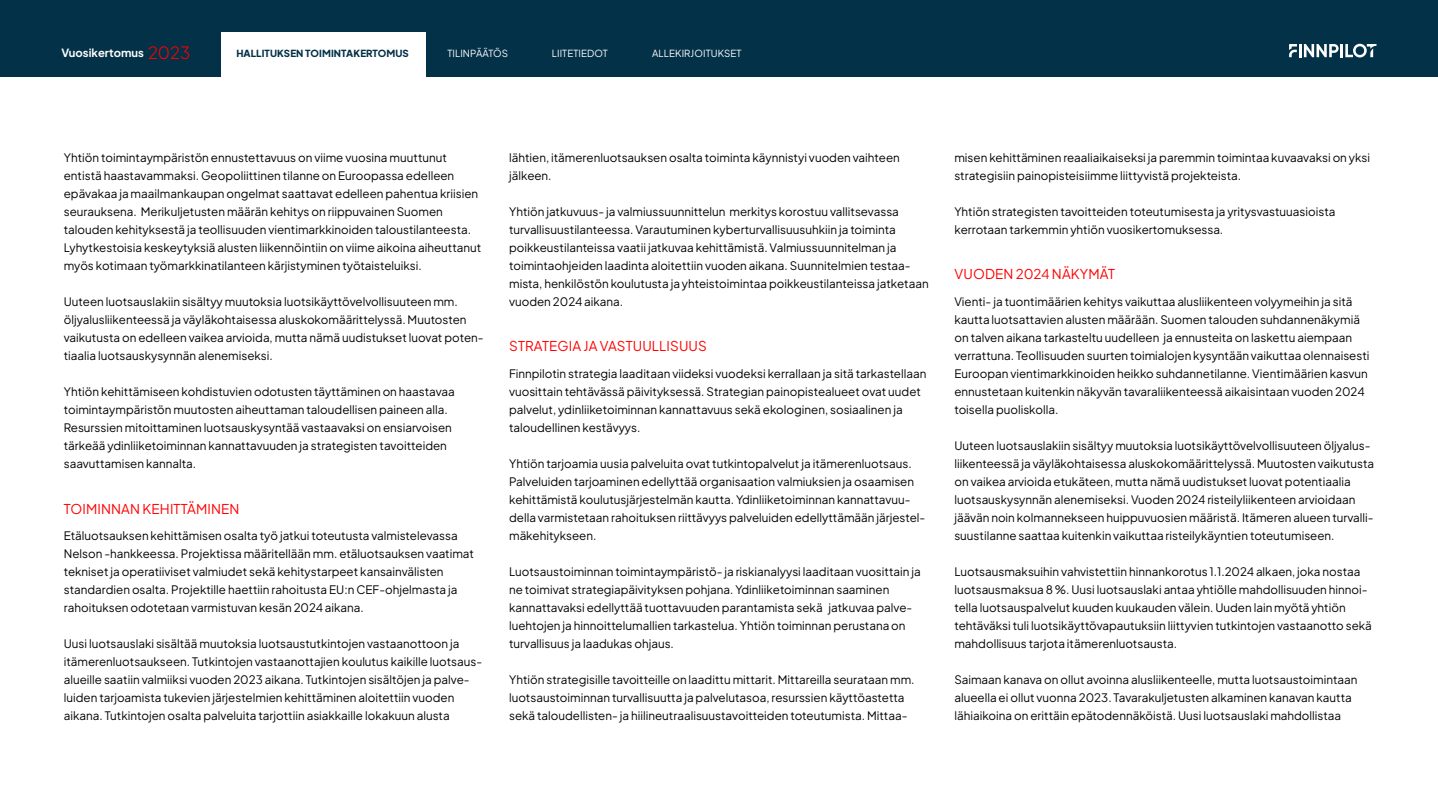
<style>
.page{position:relative;width:1438px;height:808px;background:#fff}
.page>*{position:absolute;margin:0;border:0;box-sizing:border-box;transform-origin:0 0}
.H3_tp_orange{font:13.5px "Plus Jakarta Sans";letter-spacing:.01em;color:#f00}
.base{font:11.7px/18px "Plus Jakarta Sans";color:#000}
.t1{font:700 11.25px "Plus Jakarta Sans";color:#fff}
.t2{font:9.75px "Plus Jakarta Sans";letter-spacing:.01em;color:#fff}
.t3{font:800 9.75px "Plus Jakarta Sans";letter-spacing:.01em;color:#033148}
.s1{font-weight:400;font-size:16.8px;color:#f00}
</style>
<div class="page">
<div style="left:0;top:0;width:1437px;height:76px;background:#033148"></div>
<svg style="left:1289px;top:44px;width:87px;height:13px"></svg>
<div style="left:221px;top:32px;width:204px;height:49px;background:#fff"></div>
<p class="t1" style="left:61px;top:44px;width:130px">Vuosikertomus <span class="s1">2023</span></p>
<p class="t3" style="left:236px;top:45px;width:174px">HALLITUKSEN TOIMINTAKERTOMUS</p>
<p class="t2" style="left:447px;top:45px;width:62px">TILINPÄÄTÖS</p>
<p class="t2" style="left:552px;top:45px;width:58px">LIITETIEDOT</p>
<p class="t2" style="left:652px;top:45px;width:91px">ALLEKIRJOITUKSET</p>
<p class="base" style="left:64px;top:147px;width:419px">Yhtiön toimintaympäristön ennustettavuus on viime vuosina muuttunut entistä haastavammaksi. Geopoliittinen tilanne on Euroopassa edelleen epävakaa ja maailmankaupan ongelmat saattavat edelleen pahentua kriisien seurauksena. Merikuljetusten määrän kehitys on riippuvainen Suomen talouden kehityksestä ja teollisuuden vientimarkkinoiden taloustilanteesta.<br>Lyhytkestoisia keskeytyksiä alusten liikennöintiin on viime aikoina aiheuttanut myös kotimaan työmarkkinatilanteen kärjistyminen työtaisteluiksi.</p>
<p class="base" style="left:64px;top:291px;width:421px">Uuteen luotsauslakiin sisältyy muutoksia luotsikäyttövelvollisuuteen mm. öljyalusliikenteessä ja väyläkohtaisessa aluskokomäärittelyssä. Muutosten vaikutusta on edelleen vaikea arvioida, mutta nämä uudistukset luovat poten&shy;tiaalia luotsauskysynnän alenemiseksi.</p>
<p class="base" style="left:64px;top:381px;width:392px">Yhtiön kehittämiseen kohdistuvien odotusten täyttäminen on haastavaa toimintaympäristön muutosten aiheuttaman taloudellisen paineen alla.<br>Resurssien mitoittaminen luotsauskysyntää vastaavaksi on ensiarvoisen tärkeää ydinliiketoiminnan kannattavuuden ja strategisten tavoitteiden saavuttamisen kannalta.</p>
<p class="H3_tp_orange" style="left:64px;top:498px;width:177px">TOIMINNAN KEHITTÄMINEN</p>
<p class="base" style="left:64px;top:525px;width:411px">Etäluotsauksen kehittämisen osalta työ jatkui toteutusta valmistelevassa Nelson -hankkeessa. Projektissa määritellään mm. etäluotsauksen vaatimat tekniset ja operatiiviset valmiudet sekä kehitystarpeet kansainvälisten standardien osalta. Projektille haettiin rahoitusta EU:n CEF-ohjelmasta ja rahoituksen odotetaan varmistuvan kesän 2024 aikana.</p>
<p class="base" style="left:64px;top:633px;width:420px">Uusi luotsauslaki sisältää muutoksia luotsaustutkintojen vastaanottoon ja itämerenluotsaukseen. Tutkintojen vastaanottajien koulutus kaikille luotsaus&shy;alueille saatiin valmiiksi vuoden 2023 aikana. Tutkintojen sisältöjen ja palve&shy;luiden tarjoamista tukevien järjestelmien kehittäminen aloitettiin vuoden aikana. Tutkintojen osalta palveluita tarjottiin asiakkaille lokakuun alusta</p>
<p class="base" style="left:509px;top:147px;width:392px">lähtien, itämerenluotsauksen osalta toiminta käynnistyi vuoden vaihteen jälkeen.</p>
<p class="base" style="left:509px;top:201px;width:421px">Yhtiön jatkuvuus- ja valmiussuunnittelun merkitys korostuu vallitsevassa turvallisuustilanteessa. Varautuminen kyberturvallisuusuhkiin ja toiminta poikkeustilanteissa vaatii jatkuvaa kehittämistä. Valmiussuunnitelman ja toimintaohjeiden laadinta aloitettiin vuoden aikana. Suunnitelmien testaa&shy;mista, henkilöstön koulutusta ja yhteistoimintaa poikkeustilanteissa jatketaan vuoden 2024 aikana.</p>
<p class="H3_tp_orange" style="left:509px;top:335px;width:199px">STRATEGIA JA VASTUULLISUUS</p>
<p class="base" style="left:509px;top:363px;width:419px">Finnpilotin strategia laaditaan viideksi vuodeksi kerrallaan ja sitä tarkastellaan vuosittain tehtävässä päivityksessä. Strategian painopistealueet ovat uudet palvelut, ydinliiketoiminnan kannattavuus sekä ekologinen, sosiaalinen ja taloudellinen kestävyys.</p>
<p class="base" style="left:509px;top:453px;width:418px">Yhtiön tarjoamia uusia palveluita ovat tutkintopalvelut ja itämerenluotsaus.<br>Palveluiden tarjoaminen edellyttää organisaation valmiuksien ja osaamisen kehittämistä koulutusjärjestelmän kautta. Ydinliiketoiminnan kannattavuu&shy;della varmistetaan rahoituksen riittävyys palveluiden edellyttämään järjestel&shy;mäkehitykseen.</p>
<p class="base" style="left:509px;top:561px;width:413px">Luotsaustoiminnan toimintaympäristö- ja riskianalyysi laaditaan vuosittain ja ne toimivat strategiapäivityksen pohjana. Ydinliiketoiminnan saaminen kannattavaksi edellyttää tuottavuuden parantamista sekä jatkuvaa palve&shy;luehtojen ja hinnoittelumallien tarkastelua. Yhtiön toiminnan perustana on turvallisuus ja laadukas ohjaus.</p>
<p class="base" style="left:509px;top:669px;width:407px">Yhtiön strategisille tavoitteille on laadittu mittarit. Mittareilla seurataan mm. luotsaustoiminnan turvallisuutta ja palvelutasoa, resurssien käyttöastetta sekä taloudellisten- ja hiilineutraalisuustavoitteiden toteutumista. Mittaa-</p>
<p class="base" style="left:954px;top:147px;width:417px">misen kehittäminen reaaliaikaiseksi ja paremmin toimintaa kuvaavaksi on yksi strategisiin painopisteisiimme liittyvistä projekteista.</p>
<p class="base" style="left:954px;top:201px;width:382px">Yhtiön strategisten tavoitteiden toteutumisesta ja yritysvastuuasioista kerrotaan tarkemmin yhtiön vuosikertomuksessa.</p>
<p class="H3_tp_orange" style="left:954px;top:263px;width:162px">VUODEN 2024 NÄKYMÄT</p>
<p class="base" style="left:954px;top:291px;width:416px">Vienti- ja tuontimäärien kehitys vaikuttaa alusliikenteen volyymeihin ja sitä kautta luotsattavien alusten määrään. Suomen talouden suhdannenäkymiä on talven aikana tarkasteltu uudelleen ja ennusteita on laskettu aiempaan verrattuna. Teollisuuden suurten toimialojen kysyntään vaikuttaa olennaisesti Euroopan vientimarkkinoiden heikko suhdannetilanne. Vientimäärien kasvun ennustetaan kuitenkin näkyvän tavaraliikenteessä aikaisintaan vuoden 2024 toisella puoliskolla.</p>
<p class="base" style="left:954px;top:435px;width:421px">Uuteen luotsauslakiin sisältyy muutoksia luotsikäyttövelvollisuuteen öljyalus&shy;liikenteessä ja väyläkohtaisessa aluskokomäärittelyssä. Muutosten vaikutusta on vaikea arvioida etukäteen, mutta nämä uudistukset luovat potentiaalia luotsauskysynnän alenemiseksi. Vuoden 2024 risteilyliikenteen arvioidaan jäävän noin kolmannekseen huippuvuosien määristä. Itämeren alueen turvalli&shy;suustilanne saattaa kuitenkin vaikuttaa risteilykäyntien toteutumiseen.</p>
<p class="base" style="left:954px;top:561px;width:419px">Luotsausmaksuihin vahvistettiin hinnankorotus 1.1.2024 alkaen, joka nostaa luotsausmaksua 8 %. Uusi luotsauslaki antaa yhtiölle mahdollisuuden hinnoi&shy;tella luotsauspalvelut kuuden kuukauden välein. Uuden lain myötä yhtiön tehtäväksi tuli luotsikäyttövapautuksiin liittyvien tutkintojen vastaanotto sekä mahdollisuus tarjota itämerenluotsausta.</p>
<p class="base" style="left:954px;top:669px;width:404px">Saimaan kanava on ollut avoinna alusliikenteelle, mutta luotsaustoimintaan alueella ei ollut vuonna 2023. Tavarakuljetusten alkaminen kanavan kautta lähiaikoina on erittäin epätodennäköistä. Uusi luotsauslaki mahdollistaa</p>
</div>
